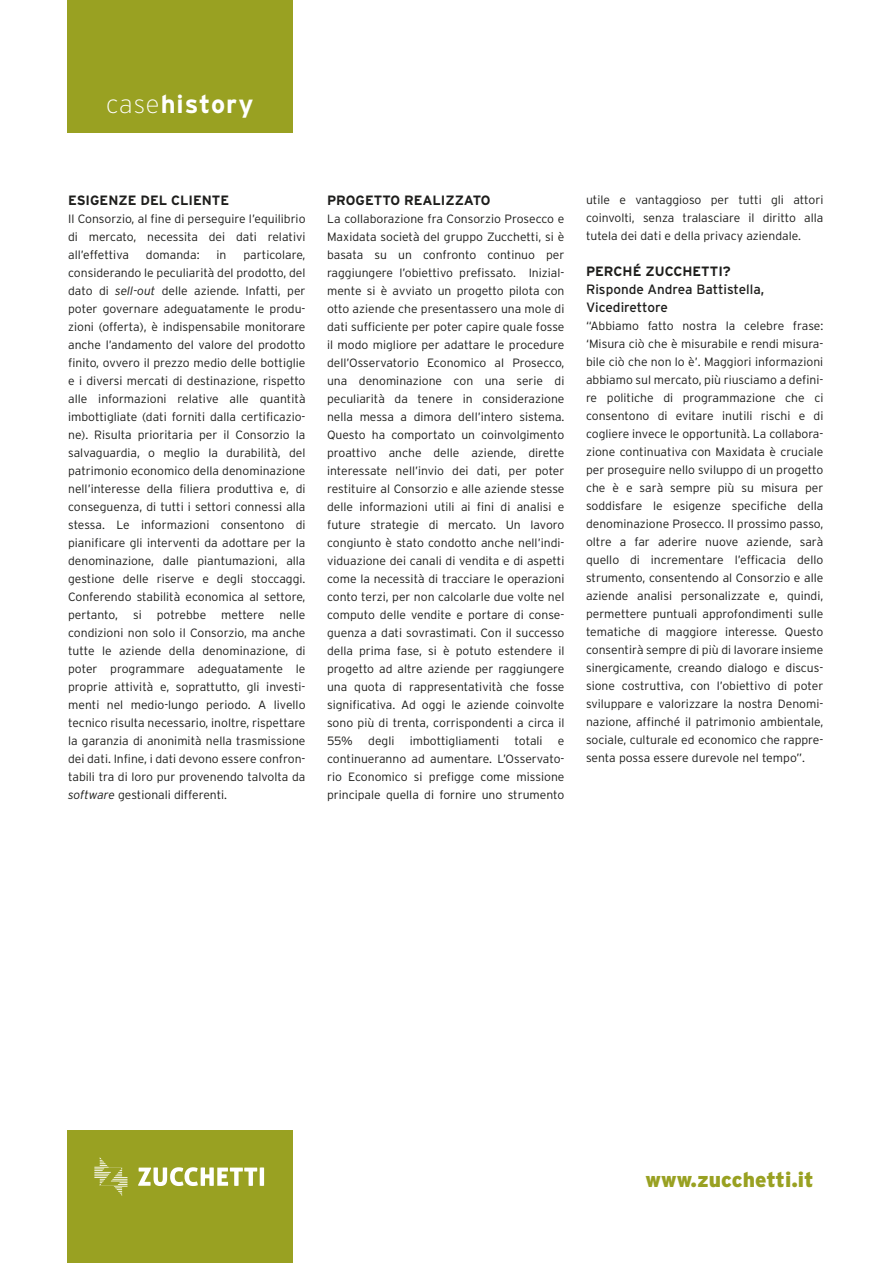
<style>
.page{position:relative;width:893px;height:1263px;background:#fff}
.page>*{position:absolute;margin:0;border:0;box-sizing:border-box;transform-origin:0 0}
.t1{font:700 25.5px "Interstate";letter-spacing:.04em;color:#fff}
.t2{font:900 21px "Interstate";color:#99a122}
.t3{font:700 13.5px "Interstate";color:#1d1d1b}
.t4{font:13.5px/18px "Interstate";color:#1d1d1b}
.t5{font:300 12px/18px "Interstate";color:#1d1d1b;text-align:justify}
.s1{font-weight:200}
.s2{font-style:italic}
</style>
<div class="page">
<div style="left:68px;top:1131px;width:225px;height:132px;background:#99a122"></div>
<div style="left:67px;top:0;width:225px;height:132px;background:#99a122"></div>
<svg style="left:138px;top:1167px;width:126px;height:19px"></svg>
<svg style="left:94px;top:1157px;width:33px;height:39px"></svg>
<h1 class="t1" style="left:106px;top:89px;width:149px"><span class="s1">case</span>history</h1>
<p class="t3" style="left:68px;top:193px;width:163px">ESIGENZE DEL CLIENTE</p>
<p class="t5" style="left:68px;top:210px;width:239px">Il Consorzio, al fine di perseguire l’equilibrio di mercato, necessita dei dati relativi all’effettiva</p>
<p class="t5" style="left:68px;top:246px;width:239px;text-indent:175px">particolare, considerando le peculiarità del prodotto, del dato di <span class="s2">sell-out</span> delle aziende. Infatti, per poter governare adeguatamente le produ&shy;zioni (offerta), è indispensabile monitorare anche l’andamento del valore del prodotto finito, ovvero il prezzo medio delle bottiglie e i diversi mercati di destinazione, rispetto alle informazioni relative alle quantità imbottigliate (dati forniti dalla certificazio&shy;ne). Risulta prioritaria per il Consorzio la salvaguardia, o meglio la durabilità, del patrimonio economico della denominazione nell’interesse della filiera produttiva e, di conseguenza, di tutti i settori connessi alla stessa. Le informazioni consentono di pianificare gli interventi da adottare per la denominazione, dalle piantumazioni, alla gestione delle riserve e degli stoccaggi.<br>Conferendo stabilità economica al settore, pertanto, si potrebbe mettere nelle condizioni non solo il Consorzio, ma anche tutte le aziende della denominazione, di poter programmare adeguatamente le proprie attività e, soprattutto, gli investi&shy;menti nel medio-lungo periodo. A livello tecnico risulta necessario, inoltre, rispettare la garanzia di anonimità nella trasmissione dei dati. Infine, i dati devono essere confron&shy;tabili tra di loro pur provenendo talvolta da <span class="s2">software</span> gestionali differenti.</p>
<p class="t5" style="left:146px;top:246px;width:55px">domanda:</p>
<p class="t5" style="left:217px;top:246px;width:11px">in</p>
<p class="t3" style="left:327px;top:193px;width:165px">PROGETTO REALIZZATO</p>
<p class="t5" style="left:327px;top:210px;width:239px">La collaborazione fra Consorzio Prosecco e Maxidata società del gruppo Zucchetti, si è basata su un confronto continuo per raggiungere l’obiettivo prefissato. Inizial&shy;mente si è avviato un progetto pilota con otto aziende che presentassero una mole di dati sufficiente per poter capire quale fosse il modo migliore per adattare le procedure dell’Osservatorio Economico al Prosecco, una denominazione con una serie di peculiarità da tenere in considerazione nella messa a dimora dell’intero sistema.<br>Questo ha comportato un coinvolgimento proattivo anche delle aziende, dirette interessate nell’invio dei dati, per poter restituire al Consorzio e alle aziende stesse delle informazioni utili ai fini di analisi e future strategie di mercato. Un lavoro congiunto è stato condotto anche nell’indi&shy;viduazione dei canali di vendita e di aspetti come la necessità di tracciare le operazioni conto terzi, per non calcolarle due volte nel computo delle vendite e portare di conse&shy;guenza a dati sovrastimati. Con il successo della prima fase, si è potuto estendere il progetto ad altre aziende per raggiungere una quota di rappresentatività che fosse significativa. Ad oggi le aziende coinvolte sono più di trenta, corrispondenti a circa il 55%</p>
<p class="t5" style="left:368px;top:732px;width:28px">degli</p>
<p class="t5" style="left:410px;top:732px;width:91px">imbottigliamenti</p>
<p class="t5" style="left:515px;top:732px;width:30px">totali</p>
<p class="t5" style="left:327px;top:732px;width:239px;text-indent:231px">e continueranno ad aumentare. L’Osservato&shy;rio Economico si prefigge come missione principale quella di fornire uno strumento</p>
<p class="t5" style="left:586px;top:191px;width:239px">utile e vantaggioso per tutti gli attori coinvolti, senza tralasciare il diritto alla tutela dei dati e della privacy aziendale.</p>
<p class="t3" style="left:586px;top:264px;width:146px">PERCHÉ ZUCCHETTI?</p>
<p class="t4" style="left:586px;top:280px;width:180px">Risponde Andrea Battistella,<br>Vicedirettore</p>
<p class="t5" style="left:586px;top:317px;width:239px">“Abbiamo fatto nostra la celebre frase: ‘Misura ciò che è misurabile e rendi misura&shy;bile ciò che non lo è’. Maggiori informazioni abbiamo sul mercato, più riusciamo a defini&shy;re politiche di programmazione che ci consentono di evitare inutili rischi e di cogliere invece le opportunità. La collabora&shy;zione continuativa con Maxidata è cruciale per proseguire nello sviluppo di un progetto che è e sarà sempre più su misura per soddisfare le esigenze specifiche della denominazione Prosecco. Il prossimo passo, oltre a far aderire nuove aziende, sarà quello di incrementare l’efficacia dello strumento, consentendo al Consorzio e alle aziende analisi personalizzate e, quindi, permettere puntuali approfondimenti sulle tematiche di maggiore interesse. Questo consentirà sempre di più di lavorare insieme sinergicamente, creando dialogo e discus&shy;sione costruttiva, con l’obiettivo di poter sviluppare e valorizzare la nostra Denomi&shy;nazione, affinché il patrimonio ambientale, sociale, culturale ed economico che rappre&shy;senta possa essere durevole nel tempo”.</p>
<h2 class="t2" style="left:645px;top:1167px;width:170px">www.zucchetti.it</h2>
</div>
